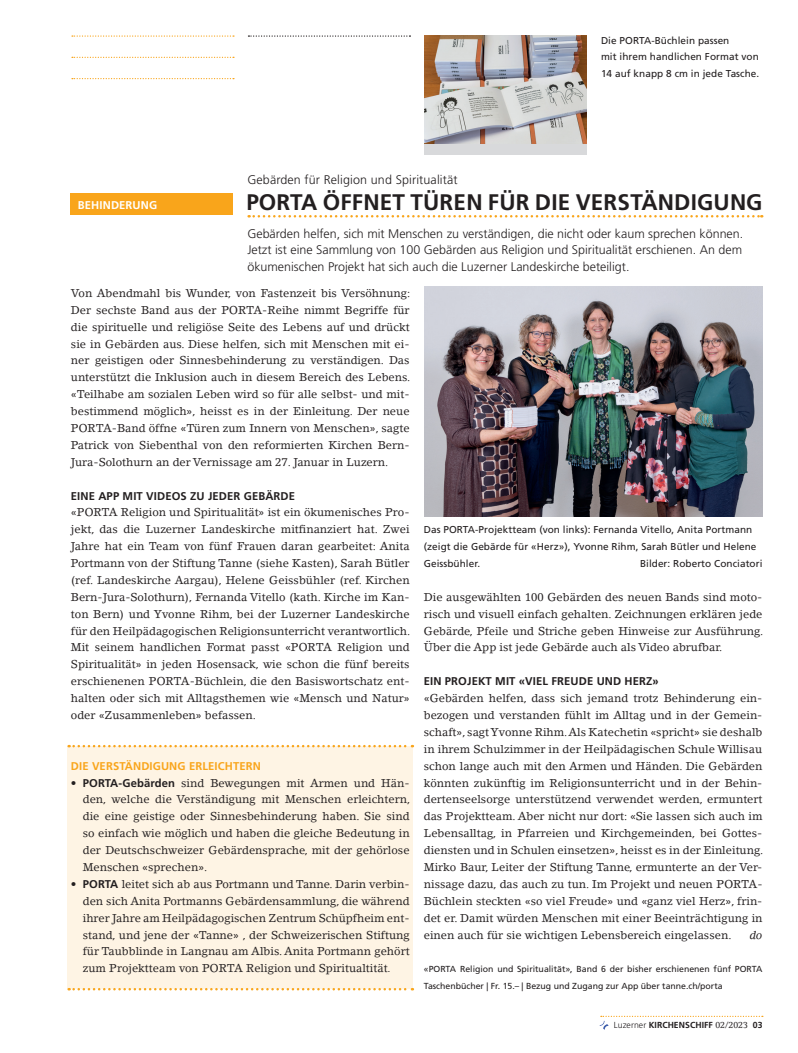
<style>
.page{position:relative;width:798px;height:1053px;background:#fff}
.page>*{position:absolute;margin:0;border:0;box-sizing:border-box;transform-origin:0 0}
.t1{font:700 22.5px "Frutiger LT Std";letter-spacing:.01em;color:#231f20}
.t2{font:300 12.5px/16.9px "Frutiger LT Std";color:#231f20;text-align:justify}
.t3{font:11.25px/16.9px "Lino Letter Std";color:#231f20;text-align:justify}
.t4{font:700 11.25px "Frutiger LT Std";letter-spacing:.01em;color:#231f20}
.t5{font:700 11.25px "Frutiger LT Std";letter-spacing:.01em;color:#f9a51b}
.t6{font:700 11.25px "Frutiger LT Std";letter-spacing:.01em;color:#fff}
.t7{font:italic 11.25px "Lino Letter Std";color:#231f20}
.t8{font:10px/16.9px "Frutiger LT Std";letter-spacing:.005em;color:#231f20}
.t9{font:8.75px/16.9px "Frutiger LT Std";color:#231f20}
.t10{font:700 8.75px "Frutiger LT Std";letter-spacing:.005em;color:#231f20}
.s1{font-family:"Frutiger LT Std";font-weight:700}
.s2{font-family:"Frutiger LT Std";font-size:8.75px}
.s3{font-weight:300}
.s4{font-family:"Lino Letter Std";font-weight:400}
</style>
<div class="page">
<svg style="left:599px;top:1015px;width:163px;height:14px"></svg>
<svg style="left:72px;top:35px;width:162px;height:2px"></svg>
<svg style="left:72px;top:57px;width:162px;height:1px"></svg>
<svg style="left:72px;top:78px;width:162px;height:1px"></svg>
<svg style="left:248px;top:215px;width:514px;height:2px"></svg>
<img style="left:424px;top:286px;width:338px;height:230px">
<div style="left:424px;top:35px;width:162px;height:119px;background:#d8d9db"></div>
<img style="left:424px;top:35px;width:162px;height:109px">
<svg style="left:248px;top:35px;width:162px;height:2px"></svg>
<div style="left:67px;top:746px;width:346px;height:243px;background:#fef4e4"></div>
<div style="left:71px;top:194px;width:162px;height:21px;background:#f9a51b"></div>
<svg style="left:69px;top:744px;width:344px;height:3px"></svg>
<svg style="left:69px;top:988px;width:344px;height:2px"></svg>
<p class="t6" style="left:78px;top:198px;width:81px">BEHINDERUNG</p>
<p class="t8" style="left:600px;top:32px;width:160px">Die PORTA-Büchlein passen<br>mit ihrem handlichen Format von<br>14 auf knapp 8 cm in jede Tasche.</p>
<p class="t2" style="left:247px;top:171px;width:212px">Gebärden für Religion und Spiritualität</p>
<h1 class="t1" style="left:246px;top:189px;width:517px">PORTA ÖFFNET TÜREN FÜR DIE VERSTÄNDIGUNG</h1>
<p class="t2" style="left:247px;top:225px;width:497px">Gebärden helfen, sich mit Menschen zu verständigen, die nicht oder kaum sprechen können.<br>Jetzt ist eine Sammlung von 100 Gebärden aus Religion und Spiritualität erschienen. An dem ökumenischen Projekt hat sich auch die Luzerner Landeskirche beteiligt.</p>
<p class="t3" style="left:71px;top:284px;width:341px">Von Abendmahl bis Wunder, von Fastenzeit bis Versöhnung:<br>Der sechste Band aus der PORTA-Reihe nimmt Begriffe für die spirituelle und religiöse Seite des Lebens auf und drückt sie in Gebärden aus. Diese helfen, sich mit Menschen mit ei&shy;ner geistigen oder Sinnesbehinderung zu verständigen. Das unterstützt die Inklusion auch in diesem Bereich des Lebens. «Teilhabe am sozialen Leben wird so für alle selbst- und mit&shy;bestimmend möglich», heisst es in der Einleitung. Der neue PORTA-Band öffne «Türen zum Innern von Menschen», sagte Patrick von Siebenthal von den reformierten Kirchen Bern-Jura-Solothurn an der Vernissage am 27. Januar in Luzern.</p>
<p class="t4" style="left:71px;top:489px;width:225px">EINE APP MIT VIDEOS ZU JEDER GEBÄRDE</p>
<p class="t3" style="left:71px;top:504px;width:341px">«PORTA Religion und Spiritualität» ist ein ökumenisches Pro&shy;jekt, das die Luzerner Landeskirche mitfinanziert hat. Zwei Jahre hat ein Team von fünf Frauen daran gearbeitet: Anita Portmann von der Stiftung Tanne (siehe Kasten), Sarah Bütler (ref. Landeskirche Aargau), Helene Geissbühler (ref. Kirchen Bern-Jura-Solothurn), Fernanda Vitello (kath. Kirche im Kan&shy;ton Bern) und Yvonne Rihm, bei der Luzerner Landeskirche für den Heilpädagogischen Religionsunterricht verantwortlich.<br>Mit seinem handlichen Format passt «PORTA Religion und Spiritualität» in jeden Hosensack, wie schon die fünf bereits erschienenen PORTA-Büchlein, die den Basiswortschatz ent&shy;halten oder sich mit Alltagsthemen wie «Mensch und Natur» oder «Zusammenleben» befassen.</p>
<p class="t5" style="left:71px;top:759px;width:191px">DIE VERSTÄNDIGUNG ERLEICHTERN</p>
<p class="t3" style="left:83px;top:774px;width:329px;text-indent:-12px">• <span class="s1">PORTA-Gebärden</span> sind Bewegungen mit Armen und Hän&shy;den, welche die Verständigung mit Menschen erleichtern, die eine geistige oder Sinnesbehinderung haben. Sie sind so einfach wie möglich und haben die gleiche Bedeutung in der Deutschschweizer Gebärdensprache, mit der gehörlose Menschen «sprechen».</p>
<p class="t3" style="left:83px;top:875px;width:328px;text-indent:-12px">• <span class="s1">PORTA</span> leitet sich ab aus Portmann und Tanne. Darin verbin&shy;den sich Anita Portmanns Gebärdensammlung, die während ihrer Jahre am Heilpädagogischen Zentrum Schüpfheim ent&shy;stand, und jene der «Tanne» , der Schweizerischen Stiftung für Taubblinde in Langnau am Albis. Anita Portmann gehört zum Projektteam von PORTA Religion und Spiritualtität<span class="s2">.</span></p>
<p class="t8" style="left:423px;top:521px;width:334px">Das PORTA-Projektteam (von links): Fernanda Vitello, Anita Portmann (zeigt die Gebärde für «Herz»), Yvonne Rihm, Sarah Bütler und Helene<br>Geissbühler.</p>
<p class="t8" style="left:639px;top:555px;width:124px">Bilder: Roberto Conciatori</p>
<p class="t3" style="left:423px;top:588px;width:341px">Die ausgewählten 100 Gebärden des neuen Bands sind moto&shy;risch und visuell einfach gehalten. Zeichnungen erklären jede Gebärde, Pfeile und Striche geben Hinweise zur Ausführung.<br>Über die App ist jede Gebärde auch als Video abrufbar.</p>
<p class="t4" style="left:423px;top:674px;width:236px">EIN PROJEKT MIT «VIEL FREUDE UND HERZ»</p>
<p class="t3" style="left:423px;top:689px;width:340px">«Gebärden helfen, dass sich jemand trotz Behinderung ein&shy;bezogen und verstanden fühlt im Alltag und in der Gemein&shy;schaft», sagt Yvonne Rihm. Als Katechetin «spricht» sie deshalb in ihrem Schulzimmer in der Heilpädagischen Schule Willisau schon lange auch mit den Armen und Händen. Die Gebärden könnten zukünftig im Religionsunterricht und in der Behin&shy;dertenseelsorge unterstützend verwendet werden, ermuntert das Projektteam. Aber nicht nur dort: «Sie lassen sich auch im Lebensalltag, in Pfarreien und Kirchgemeinden, bei Gottes&shy;diensten und in Schulen einsetzen», heisst es in der Einleitung.<br>Mirko Baur, Leiter der Stiftung Tanne, ermunterte an der Ver&shy;nissage dazu, das auch zu tun. Im Projekt und neuen PORTA-Büchlein steckten «so viel Freude» und «ganz viel Herz», frin&shy;det er. Damit würden Menschen mit einer Beeinträchtigung in einen auch für sie wichtigen Lebensbereich eingelassen.</p>
<p class="t7" style="left:749px;top:927px;width:14px">do</p>
<p class="t9" style="left:423px;top:960px;width:340px">«PORTA Religion und Spiritualität», Band 6 der bisher erschienenen fünf PORTA<br>Taschenbücher | Fr. 15.– | Bezug und Zugang zur App über tanne.ch/porta</p>
<p class="t10" style="left:613px;top:1019px;width:150px"><span class="s3">Luzerner</span> KIRCHENSCHIFF <span class="s4">02/2023</span> 03</p>
</div>
